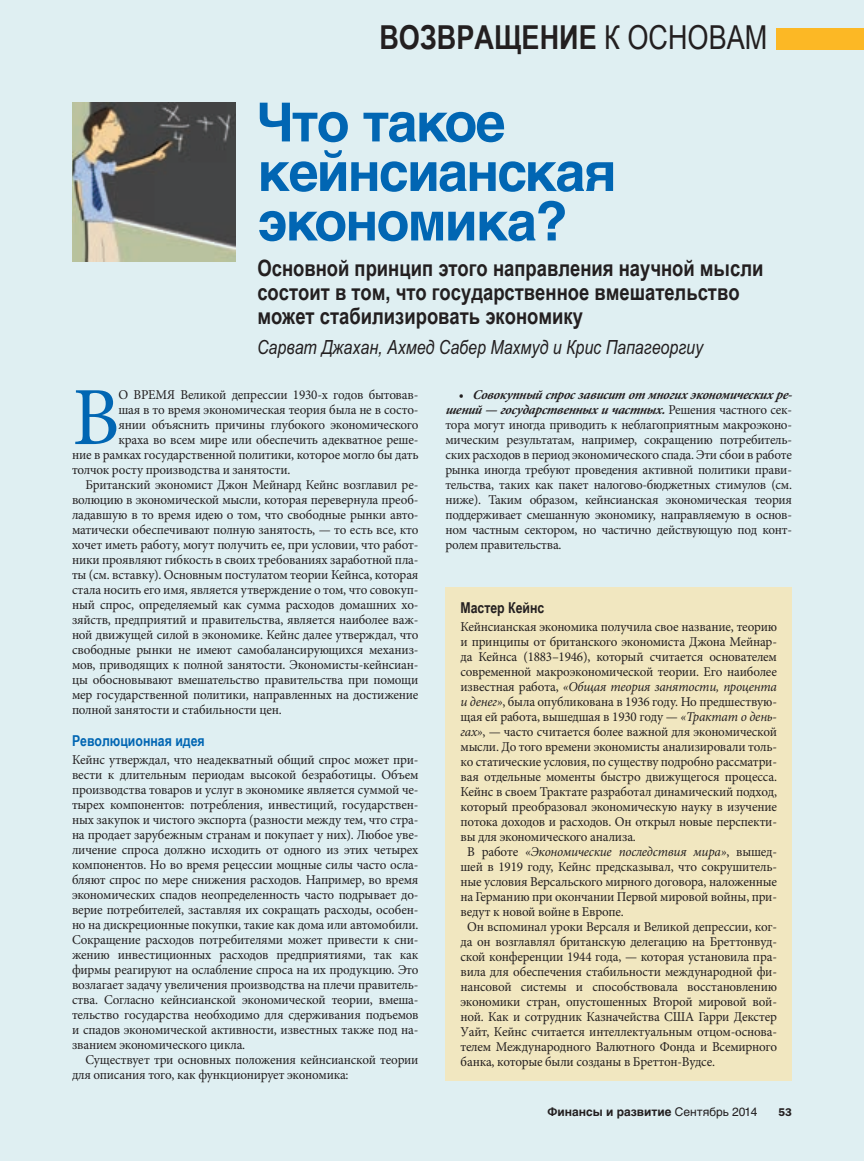
<style>
.page{position:relative;width:864px;height:1161px;background:#dfeff2}
.page>*{position:absolute;margin:0;border:0;box-sizing:border-box;transform-origin:0 0}
.t1{font:82.8px "Minion Pro";color:#0166b3}
.t2{font:700 54px/49.5px "Helvetica Cyr";letter-spacing:-.035em;color:#0166b3}
.t3{font:700 33px "Arial Narrow";color:#231f20}
.t4{font:700 22.5px/24px "Arial Narrow";color:#231f20}
.t5{font:19.5px "Arial Narrow Cyr MT Inclined";color:#231f20}
.t6{font:700 15px "Arial Narrow";color:#0166b3}
.t7{font:700 15px "Arial Narrow";color:#231f20}
.t8{font:13.5px/15px "Minion Pro";letter-spacing:-.015em;color:#231f20}
.t9{font:italic 13.5px "Minion Pro";letter-spacing:-.015em;color:#231f20}
.t10{font:700 12px "Helvetica Cyr";color:#231f20}
.t11{font:600 11.25px "ITC Franklin Gothic Std";color:#231f20}
.s1{font-weight:400}
.s2{font-weight:700;font-style:italic}
.s3{font-style:normal}
.s4{font-style:italic}
.s5{font-family:"Helvetica Cyr Upright";font-weight:400}
</style>
<div class="page">
<div style="left:777px;top:28px;width:87px;height:22px;background:#fcb825"></div>
<img style="left:72px;top:103px;width:164px;height:158px">
<div style="left:446px;top:587px;width:346px;height:494px;background:#f1e7c0"></div>
<h3 class="t3" style="left:379px;top:12px;width:389px">ВОЗВРАЩЕНИЕ <span class="s1">К ОСНОВАМ</span></h3>
<h2 class="t2" style="left:257px;top:98px;width:361px">Что такое кейнсианская экономика?</h2>
<h3 class="t4" style="left:257px;top:255px;width:508px">Основной принцип этого направления научной мысли состоит в том, что государственное вмешательство может стабилизировать экономику</h3>
<h3 class="t5" style="left:257px;top:340px;width:448px">Сарват Джахан, Ахмед Сабер Махмуд и Крис Папагеоргиу</h3>
<h1 class="t1" style="left:72px;top:362px;width:49px">В</h1>
<p class="t8" style="left:118px;top:387px;width:302px">О ВРЕМЯ Великой депрессии 1930-х годов бытовав-</p>
<p class="t8" style="left:118px;top:402px;width:302px">шая в то время экономическая теория была не в состо-</p>
<p class="t8" style="left:118px;top:417px;width:302px">янии объяснить причины глубокого экономического</p>
<p class="t8" style="left:118px;top:432px;width:302px">краха во всем мире или обеспечить адекватное реше-</p>
<p class="t8" style="left:72px;top:447px;width:348px">ние в рамках государственной политики, которое могло бы дать</p>
<p class="t8" style="left:72px;top:462px;width:220px">толчок росту производства и занятости.</p>
<p class="t8" style="left:86px;top:477px;width:334px">Британский экономист Джон Мейнард Кейнс возглавил ре-</p>
<p class="t8" style="left:72px;top:492px;width:348px">волюцию в экономической мысли, которая перевернула преоб-</p>
<p class="t8" style="left:72px;top:507px;width:348px">ладавшую в то время идею о том, что свободные рынки авто-</p>
<p class="t8" style="left:72px;top:522px;width:348px">матически обеспечивают полную занятость, — то есть все, кто</p>
<p class="t8" style="left:72px;top:537px;width:348px">хочет иметь работу, могут получить ее, при условии, что работ-</p>
<p class="t8" style="left:72px;top:552px;width:348px">ники проявляют гибкость в своих требованиях заработной пла-</p>
<p class="t8" style="left:72px;top:567px;width:348px">ты (см. вставку). Основным постулатом теории Кейнса, которая</p>
<p class="t8" style="left:72px;top:582px;width:348px">стала носить его имя, является утверждение о том, что совокуп-</p>
<p class="t8" style="left:72px;top:597px;width:348px">ный спрос, определяемый как сумма расходов домашних хо-</p>
<p class="t8" style="left:72px;top:612px;width:348px">зяйств, предприятий и правительства, является наиболее важ-</p>
<p class="t8" style="left:72px;top:627px;width:348px">ной движущей силой в экономике. Кейнс далее утверждал, что</p>
<p class="t8" style="left:72px;top:642px;width:348px">свободные рынки не имеют самобалансирующихся механиз-</p>
<p class="t8" style="left:72px;top:657px;width:348px">мов, приводящих к полной занятости. Экономисты-кейнсиан-</p>
<p class="t8" style="left:72px;top:672px;width:348px">цы обосновывают вмешательство правительства при помощи</p>
<p class="t8" style="left:72px;top:687px;width:348px">мер государственной политики, направленных на достижение</p>
<p class="t8" style="left:72px;top:702px;width:211px">полной занятости и стабильности цен.</p>
<p class="t6" style="left:72px;top:729px;width:134px">Революционная идея</p>
<p class="t8" style="left:72px;top:752px;width:348px;text-align:justify">Кейнс утверждал, что неадекватный общий спрос может при&shy;вести к длительным периодам высокой безработицы. Объем производства товаров и услуг в экономике является суммой че&shy;тырех компонентов: потребления, инвестиций, государствен&shy;ных закупок и чистого экспорта (разности между тем, что стра&shy;на продает зарубежным странам и покупает у них). Любое уве&shy;личение спроса должно исходить от одного из этих четырех компонентов. Но во время рецессии мощные силы часто осла&shy;бляют спрос по мере снижения расходов. Например, во время экономических спадов неопределенность часто подрывает до&shy;верие потребителей, заставляя их сокращать расходы, особен&shy;но на дискреционные покупки, такие как дома или автомобили.<br>Сокращение расходов потребителями может привести к сни&shy;жению инвестиционных расходов предприятиями, так как фирмы реагируют на ослабление спроса на их продукцию. Это возлагает задачу увеличения производства на плечи правитель&shy;ства. Согласно кейнсианской экономической теории, вмеша&shy;тельство государства необходимо для сдерживания подъемов и спадов экономической активности, известных также под на&shy;званием экономического цикла.</p>
<p class="t8" style="left:72px;top:1052px;width:348px;text-indent:14px">Существует три основных положения кейнсианской теории для описания того, как функционирует экономика:</p>
<p class="t8" style="left:446px;top:387px;width:351px;text-indent:13px">• <span class="s2">Совокупный спросзависит от многихэкономическихре&shy;шений — государственныхи частных.</span>Р е ш е н и я ч а с т н о г о с е к - тора могут иногда приводить к неблагоприятным макроэконо&shy;мическим результатам, например, сокращению потребитель&shy;ских расходов в период экономического спада. Эти сбои в работе рынка иногда требуют проведения активной политики прави&shy;тельства, таких как пакет налогово-бюджетных стимулов (см. ниже). Таким образом, кейнсианская экономическая теория поддерживает смешанную экономику, направляемую в основ&shy;ном частным сектором, но частично действующую под конт&shy;ролем правительства.</p>
<p class="t7" style="left:460px;top:596px;width:85px">Мастер Кейнс</p>
<p class="t8" style="left:460px;top:619px;width:318px">Кейнсианская экономика получила свое название, теорию</p>
<p class="t8" style="left:460px;top:634px;width:318px">и принципы от британского экономиста Джона Мейнар-</p>
<p class="t8" style="left:460px;top:649px;width:318px">да Кейнса (1883–1946), который считается основателем</p>
<p class="t8" style="left:460px;top:664px;width:318px">современной макроэкономической теории. Его наиболее</p>
<p class="t9" style="left:460px;top:677px;width:318px"><span class="s3">известная работа,</span> «Общая теория занятости, процента</p>
<p class="t8" style="left:460px;top:694px;width:318px"><span class="s4">и денег»</span>, была опубликована в 1936 году. Но предшествую-</p>
<p class="t8" style="left:460px;top:709px;width:318px">щая ей работа, вышедшая в 1930 году — <span class="s4">«Трактат о день-</span></p>
<p class="t8" style="left:460px;top:724px;width:318px"><span class="s4">гах»</span>, — часто считается более важной для экономической</p>
<p class="t8" style="left:460px;top:739px;width:318px">мысли. До того времени экономисты анализировали толь-</p>
<p class="t8" style="left:460px;top:754px;width:318px">ко статические условия, по существу подробно рассматри-</p>
<p class="t8" style="left:460px;top:769px;width:318px">вая отдельные моменты быстро движущегося процесса.</p>
<p class="t8" style="left:460px;top:784px;width:318px">Кейнс в своем Трактате разработал динамический подход,</p>
<p class="t8" style="left:460px;top:799px;width:318px">который преобразовал экономическую науку в изучение</p>
<p class="t8" style="left:460px;top:814px;width:318px">потока доходов и расходов. Он открыл новые перспекти-</p>
<p class="t8" style="left:460px;top:829px;width:177px">вы для экономического анализа.</p>
<p class="t9" style="left:467px;top:842px;width:311px"><span class="s3">В работе</span> «Экономические последствия мира»<span class="s3">, вышед-</span></p>
<p class="t8" style="left:460px;top:859px;width:318px">шей в 1919 году, Кейнс предсказывал, что сокрушитель-</p>
<p class="t8" style="left:460px;top:874px;width:318px">ные условия Версальского мирного договора, наложенные</p>
<p class="t8" style="left:460px;top:889px;width:318px">на Германию при окончании Первой мировой войны, при-</p>
<p class="t8" style="left:460px;top:904px;width:165px">ведут к новой войне в Европе.</p>
<p class="t8" style="left:467px;top:919px;width:311px">Он вспоминал уроки Версаля и Великой депрессии, ког-</p>
<p class="t8" style="left:460px;top:934px;width:318px">да он возглавлял британскую делегацию на Бреттонвуд-</p>
<p class="t8" style="left:460px;top:949px;width:318px">ской конференции 1944 года, — которая установила пра-</p>
<p class="t8" style="left:460px;top:964px;width:318px">вила для обеспечения стабильности международной фи-</p>
<p class="t8" style="left:460px;top:979px;width:318px">нансовой системы и способствовала восстановлению</p>
<p class="t8" style="left:460px;top:994px;width:318px">экономики стран, опустошенных Второй мировой вой-</p>
<p class="t8" style="left:460px;top:1009px;width:318px">ной. Как и сотрудник Казначейства США Гарри Декстер</p>
<p class="t8" style="left:460px;top:1024px;width:318px">Уайт, Кейнс считается интеллектуальным отцом-основа-</p>
<p class="t8" style="left:460px;top:1039px;width:318px">телем Международного Валютного Фонда и Всемирного</p>
<p class="t8" style="left:460px;top:1054px;width:256px">банка, которые были созданы в Бреттон-Вудсе.</p>
<p class="t10" style="left:547px;top:1105px;width:212px">Финансы и развитие <span class="s5">Сентябрь 2014</span></p>
<p class="t11" style="left:779px;top:1106px;width:15px">53</p>
</div>
